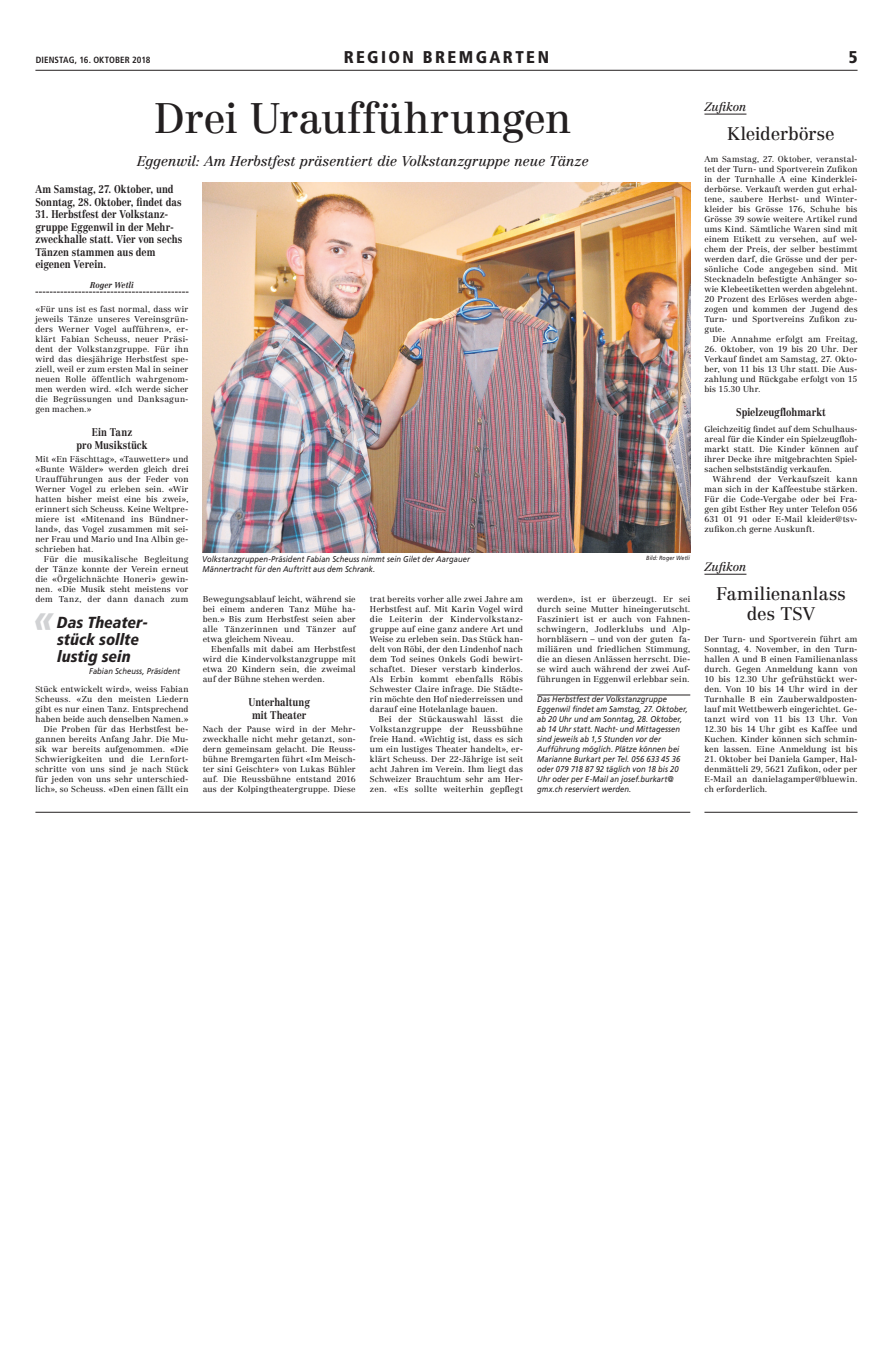
<style>
.page{position:relative;width:893px;height:1361px;background:#fff}
.page>*{position:absolute;margin:0;border:0;box-sizing:border-box;transform-origin:0 0}
.t1{font:42px "Centennial LT Std";letter-spacing:-.01em;color:#231f20}
.t2{font:italic 900 condensed 40px "Frutiger LT Com";color:#d1d2d4}
.t3{font:18px/20px "Centennial LT Std";color:#231f20;text-align:center}
.t4{font:900 condensed 17px "Frutiger LT Com";letter-spacing:.14em;color:#231f20}
.t5{font:italic 900 condensed 16px/17px "Frutiger LT Com";color:#231f20}
.t6{font:italic 14px "Centennial LT Std";letter-spacing:-.01em;color:#231f20}
.t7{font:italic 12px "Centennial LT Std";letter-spacing:-.01em;color:#231f20}
.t8{font:700 11px/12.5px "Centennial LT Std";letter-spacing:-.005em;color:#231f20;scale:.85 1}
.t9{font:700 condensed 9px "Frutiger LT Com";letter-spacing:.01em;color:#231f20}
.t10{font:8.4px/10px "Centennial LT Std";letter-spacing:.015em;color:#231f20;text-align:justify}
.t11{font:italic 8.4px/10px "Frutiger LT Com";letter-spacing:.01em;color:#231f20;scale:.9 1}
.t12{font:italic 700 8.4px "Centennial LT Std";letter-spacing:.005em;color:#231f20;scale:.9 1}
.t13{font:italic 6px "Frutiger LT Com";letter-spacing:.02em;color:#231f20;scale:.9 1}
</style>
<div class="page">
<hr style="left:35px;top:70px;width:822px;height:1px;background:#231f20">
<hr style="left:704px;top:114px;width:42px;height:1px;background:#231f20">
<hr style="left:704px;top:574px;width:42px;height:1px;background:#231f20">
<svg style="left:35px;top:292px;width:154px;height:1px"></svg>
<hr style="left:537px;top:695px;width:153px;height:1px;background:#231f20">
<img style="left:203px;top:182px;width:487px;height:370px">
<hr style="left:704px;top:812px;width:153px;height:1px;background:#231f20">
<hr style="left:35px;top:812px;width:655px;height:1px;background:#231f20">
<p class="t9" style="left:36px;top:54px;width:116px">DIENSTAG, 16. OKTOBER 2018</p>
<h3 class="t4" style="left:344px;top:47px;width:207px">REGION BREMGARTEN</h3>
<h3 class="t4" style="left:849px;top:47px;width:10px">5</h3>
<h3 class="t7" style="left:704px;top:100px;width:43px">Zufikon</h3>
<h3 class="t3" style="left:727px;top:123px;width:109px">Kleiderbörse</h3>
<p class="t10" style="left:704px;top:154px;width:155px">Am Samstag, 27. Oktober, veranstal&shy;tet der Turn- und Sportverein Zufikon in der Turnhalle A eine Kinderklei&shy;derbörse. Verkauft werden gut erhal&shy;tene, saubere Herbst- und Winter&shy;kleider bis Grösse 176, Schuhe bis Grösse 39 sowie weitere Artikel rund ums Kind. Sämtliche Waren sind mit einem Etikett zu versehen, auf wel&shy;chem der Preis, der selber bestimmt werden darf, die Grösse und der per&shy;sönliche Code angegeben sind. Mit Stecknadeln befestigte Anhänger so&shy;wie Klebeetiketten werden abgelehnt.<br>20 Prozent des Erlöses werden abge&shy;zogen und kommen der Jugend des Turn- und Sportvereins Zufikon zu&shy;gute.</p>
<p class="t10" style="left:713px;top:334px;width:146px">Die Annahme erfolgt am Freitag,</p>
<p class="t10" style="left:704px;top:344px;width:155px">26. Oktober, von 19 bis 20 Uhr. Der Verkauf findet am Samstag, 27. Okto&shy;ber, von 11 bis 13 Uhr statt. Die Aus&shy;zahlung und Rückgabe erfolgt von 15 bis 15.30 Uhr.</p>
<h3 class="t8" style="left:736px;top:406px;width:107px">Spielzeugflohmarkt</h3>
<p class="t10" style="left:704px;top:424px;width:155px">Gleichzeitig findet auf dem Schulhaus&shy;areal für die Kinder ein Spielzeugfloh&shy;markt statt. Die Kinder können auf ihrer Decke ihre mitgebrachten Spiel&shy;sachen selbstständig verkaufen.</p>
<p class="t10" style="left:704px;top:474px;width:155px;text-indent:9px">Während der Verkaufszeit kann man sich in der Kaffeestube stärken.<br>Für die Code-Vergabe oder bei Fra&shy;gen gibt Esther Rey unter Telefon 056<br>631 01 91 oder E-Mail kleider@tsv&shy;zufikon.ch gerne Auskunft.</p>
<h3 class="t7" style="left:704px;top:560px;width:43px">Zufikon</h3>
<h3 class="t3" style="left:716px;top:583px;width:131px">Familienanlass des TSV</h3>
<p class="t10" style="left:704px;top:634px;width:155px">Der Turn- und Sportverein führt am Sonntag, 4. November, in den Turn&shy;hallen A und B einen Familienanlass durch. Gegen Anmeldung kann von 10 bis 12.30 Uhr gefrühstückt wer&shy;den. Von 10 bis 14 Uhr wird in der Turnhalle B ein Zauberwaldposten&shy;lauf mit Wettbewerb eingerichtet. Ge&shy;tanzt wird von 11 bis 13 Uhr. Von 12.30 bis 14 Uhr gibt es Kaffee und Kuchen. Kinder können sich schmin&shy;ken lassen. Eine Anmeldung ist bis</p>
<p class="t10" style="left:704px;top:754px;width:155px">21. Oktober bei Daniela Gamper, Hal&shy;denmätteli 29, 5621 Zufikon, oder per E-Mail an danielagamper@bluewin. ch erforderlich.</p>
<h1 class="t1" style="left:155px;top:94px;width:418px">Drei Uraufführungen</h1>
<h3 class="t6" style="left:137px;top:152px;width:453px">Eggenwil: Am Herbstfest präsentiert die Volkstanzgruppe neue Tänze</h3>
<h3 class="t8" style="left:35px;top:183px;width:173px">Am Samstag, 27. Oktober, und<br>Sonntag, 28. Oktober, findet das</h3>
<h3 class="t8" style="left:35px;top:208px;width:174px">31. Herbstfest der Volkstanz&shy;gruppe Eggenwil in der Mehr&shy;zweckhalle statt. Vier von sechs<br>Tänzen stammen aus dem eigenen Verein.</h3>
<p class="t12" style="left:90px;top:279px;width:50px">Roger Wetli</p>
<p class="t10" style="left:35px;top:304px;width:155px">«Für uns ist es fast normal, dass wir jeweils Tänze unseres Vereinsgrün&shy;ders Werner Vogel aufführen», er&shy;klärt Fabian Scheuss, neuer Präsi&shy;dent der Volkstanzgruppe. Für ihn wird das diesjährige Herbstfest spe&shy;ziell, weil er zum ersten Mal in seiner neuen Rolle öffentlich wahrgenom&shy;men werden wird. «Ich werde sicher die Begrüssungen und Danksagun&shy;gen machen.»</p>
<h3 class="t8" style="left:77px;top:426px;width:85px;text-align:center">Ein Tanz<br>pro Musikstück</h3>
<p class="t10" style="left:35px;top:454px;width:155px">Mit «En Fäschttag», «Tauwetter» und «Bunte Wälder» werden gleich drei Uraufführungen aus der Feder von Werner Vogel zu erleben sein. «Wir hatten bisher meist eine bis zwei», erinnert sich Scheuss. Keine Weltpre&shy;miere ist «Mitenand ins Bündner&shy;land», das Vogel zusammen mit sei&shy;ner Frau und Mario und Ina Albin ge&shy;schrieben hat.</p>
<p class="t10" style="left:35px;top:554px;width:155px;text-indent:9px">Für die musikalische Begleitung der Tänze konnte der Verein erneut die «Örgelichnächte Honeri» gewin&shy;nen. «Die Musik steht meistens vor dem Tanz, der dann danach zum</p>
<p class="t11" style="left:202px;top:554px;width:299px">Volkstanzgruppen-Präsident Fabian Scheuss nimmt sein Gilet der Aargauer<br>Männertracht für den Auftritt aus dem Schrank.</p>
<p class="t13" style="left:646px;top:554px;width:50px">Bild: Roger Wetli</p>
<p class="t10" style="left:203px;top:594px;width:155px">Bewegungsablauf leicht, während sie bei einem anderen Tanz Mühe ha&shy;ben.» Bis zum Herbstfest seien aber alle Tänzerinnen und Tänzer auf etwa gleichem Niveau.</p>
<p class="t10" style="left:203px;top:644px;width:155px;text-indent:9px">Ebenfalls mit dabei am Herbstfest wird die Kindervolkstanzgruppe mit etwa 20 Kindern sein, die zweimal auf der Bühne stehen werden.</p>
<h3 class="t8" style="left:249px;top:696px;width:74px;text-align:center">Unterhaltung mit Theater</h3>
<p class="t10" style="left:203px;top:724px;width:155px">Nach der Pause wird in der Mehr&shy;zweckhalle nicht mehr getanzt, son&shy;dern gemeinsam gelacht. Die Reuss&shy;bühne Bremgarten führt «Im Meisch&shy;ter sini Geischter» von Lukas Bühler auf. Die Reussbühne entstand 2016 aus der Kolpingtheatergruppe. Diese</p>
<p class="t10" style="left:370px;top:594px;width:155px">trat bereits vorher alle zwei Jahre am Herbstfest auf. Mit Karin Vogel wird die Leiterin der Kindervolkstanz&shy;gruppe auf eine ganz andere Art und Weise zu erleben sein. Das Stück han&shy;delt von Röbi, der den Lindenhof nach dem Tod seines Onkels Godi bewirt&shy;schaftet. Dieser verstarb kinderlos.<br>Als Erbin kommt ebenfalls Röbis Schwester Claire infrage. Die Städte&shy;rin möchte den Hof niederreissen und darauf eine Hotelanlage bauen.</p>
<p class="t10" style="left:370px;top:714px;width:155px;text-indent:9px">Bei der Stückauswahl lässt die Volkstanzgruppe der Reussbühne freie Hand. «Wichtig ist, dass es sich um ein lustiges Theater handelt», er&shy;klärt Scheuss. Der 22-Jährige ist seit acht Jahren im Verein. Ihm liegt das Schweizer Brauchtum sehr am Her&shy;zen. «Es sollte weiterhin gepflegt</p>
<p class="t10" style="left:537px;top:594px;width:155px">werden», ist er überzeugt. Er sei durch seine Mutter hineingerutscht.<br>Fasziniert ist er auch von Fahnen&shy;schwingern, Jodlerklubs und Alp&shy;hornbläsern – und von der guten fa&shy;miliären und friedlichen Stimmung, die an diesen Anlässen herrscht. Die&shy;se wird auch während der zwei Auf&shy;führungen in Eggenwil erlebbar sein.</p>
<p class="t11" style="left:537px;top:694px;width:169px">Das Herbstfest der Volkstanzgruppe Eggenwil findet am Samstag, 27. Oktober, ab 20 Uhr und am Sonntag, 28. Oktober, ab 14 Uhr statt. Nacht- und Mittagessen sind jeweils ab 1,5 Stunden vor der Aufführung möglich. Plätze können bei Marianne Burkart per Tel. 056 633 45 36 oder 079 718 87 92 täglich von 18 bis 20<br>Uhr oder per E-Mail an josef.burkart@ gmx.ch reserviert werden.</p>
<h2 class="t2" style="left:35px;top:594px;width:22px">«</h2>
<h3 class="t5" style="left:57px;top:614px;width:92px">Das Theater&shy;stück sollte lustig sein</h3>
<p class="t11" style="left:89px;top:666px;width:102px">Fabian Scheuss, Präsident</p>
<p class="t10" style="left:35px;top:684px;width:155px;text-align:right">Stück entwickelt wird», weiss Fabian Scheuss. «Zu den meisten Liedern gibt es nur einen Tanz. Entsprechend haben beide auch denselben Namen.» Die Proben für das Herbstfest be&shy;gannen bereits Anfang Jahr. Die Mu&shy;sik war bereits aufgenommen. «Die Schwierigkeiten und die Lernfort&shy;schritte von uns sind je nach Stück für jeden von uns sehr unterschied&shy;lich», so Scheuss. «Den einen fällt ein</p>
</div>
